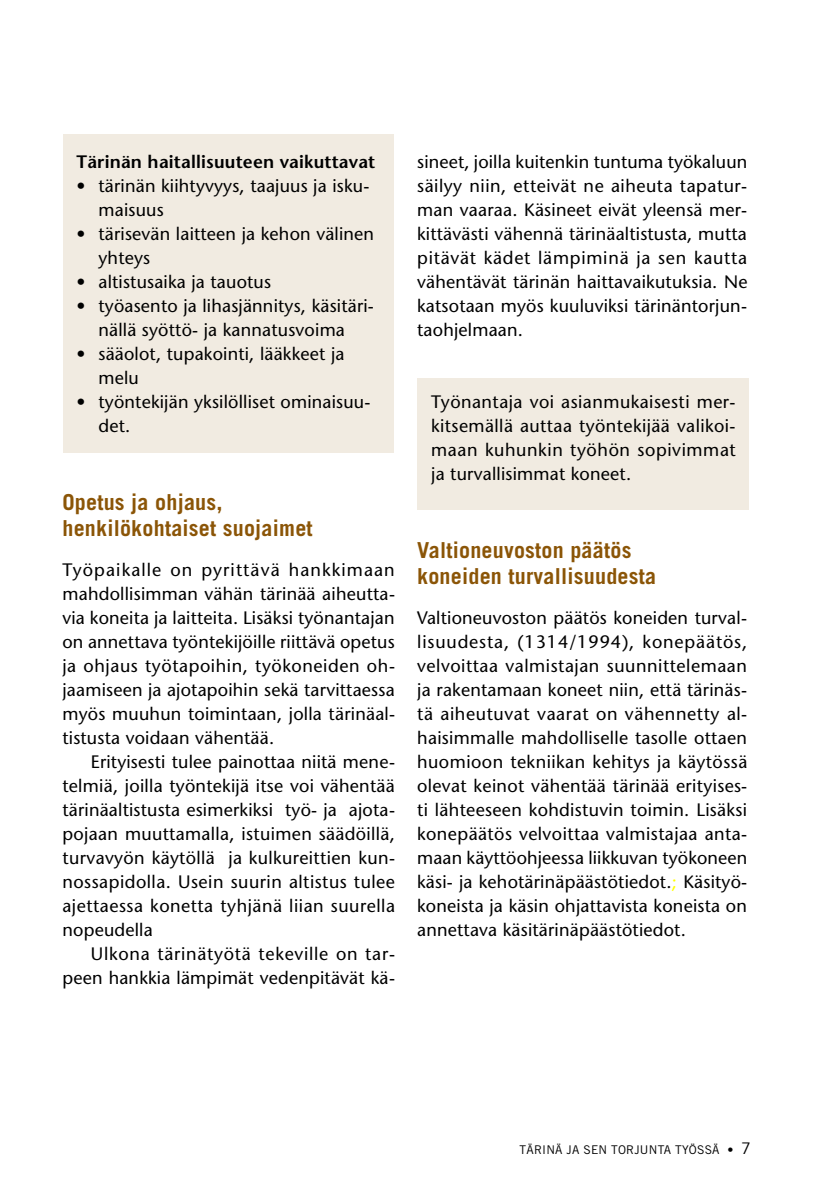
<style>
.page{position:relative;width:840px;height:1191px;background:#fff}
.page>*{position:absolute;margin:0;border:0;box-sizing:border-box;transform-origin:0 0}
.t1{font:700 22px/26px "Trade Gothic";letter-spacing:.01em;color:#8b5507}
.t2{font:18px/24px "Stone Sans";letter-spacing:.01em;color:#000;text-align:justify}
.t3{font:600 18px "Stone Sans";letter-spacing:.01em;color:#000}
.t4{font:12px "Trade Gothic";letter-spacing:.015em;color:#000}
.s1{color:#ff0}
</style>
<div class="page">
<div style="left:64px;top:134px;width:329px;height:318px;background:#f1ebe1"></div>
<div style="left:417px;top:378px;width:331px;height:132px;background:#f1ebe1"></div>
<p class="t3" style="left:76px;top:151px;width:300px">Tärinän haitallisuuteen vaikuttavat</p>
<p class="t2" style="left:98px;top:174px;width:277px;text-align:left">tärinän kiihtyvyys, taajuus ja isku-- maisuus<br>tärisevän laitteen ja kehon välinen yhteys<br>altistusaika ja tauotus<br>työasento ja lihasjännitys, käsitäri&shy;nällä syöttö- ja kannatusvoima sääolot, tupakointi, lääkkeet ja melu<br>työntekijän yksilölliset ominaisuu&shy;det.</p>
<p class="t2" style="left:76px;top:174px;width:10px">•</p>
<p class="t2" style="left:76px;top:222px;width:10px">•</p>
<p class="t2" style="left:76px;top:270px;width:10px">• •</p>
<p class="t2" style="left:76px;top:342px;width:10px">•</p>
<p class="t2" style="left:76px;top:390px;width:10px">•</p>
<p class="t1" style="left:62px;top:489px;width:251px">Opetus ja ohjaus, henkilökohtaiset suojaimet</p>
<p class="t2" style="left:62px;top:558px;width:334px">Työpaikalle on pyrittävä hankkimaan mahdollisimman vähän tärinää aiheutta&shy;via koneita ja laitteita. Lisäksi työnantajan on annettava työntekijöille riittävä opetus ja ohjaus työtapoihin, työkoneiden oh&shy;jaamiseen ja ajotapoihin sekä tarvittaessa myös muuhun toimintaan, jolla tärinäal&shy;tistusta voidaan vähentää.</p>
<p class="t2" style="left:62px;top:750px;width:334px;text-indent:28px">Erityisesti tulee painottaa niitä mene&shy;telmiä, joilla työntekijä itse voi vähentää tärinäaltistusta esimerkiksi työ- ja ajota&shy;pojaan muuttamalla, istuimen säädöillä, turvavyön käytöllä ja kulkureittien kun&shy;nossapidolla. Usein suurin altistus tulee ajettaessa konetta tyhjänä liian suurella nopeudella</p>
<p class="t2" style="left:62px;top:942px;width:334px;text-align:right">Ulkona tärinätyötä tekeville on tar&shy;peen hankkia lämpimät vedenpitävät kä-</p>
<p class="t2" style="left:417px;top:150px;width:331px">sineet, joilla kuitenkin tuntuma työkaluun säilyy niin, etteivät ne aiheuta tapatur&shy;man vaaraa. Käsineet eivät yleensä mer&shy;kittävästi vähennä tärinäaltistusta, mutta pitävät kädet lämpiminä ja sen kautta vähentävät tärinän haittavaikutuksia. Ne katsotaan myös kuuluviksi tärinäntorjun&shy;taohjelmaan.</p>
<p class="t2" style="left:431px;top:390px;width:306px">Työnantaja voi asianmukaisesti mer&shy;kitsemällä auttaa työntekijää valikoi&shy;maan kuhunkin työhön sopivimmat ja turvallisimmat koneet.</p>
<p class="t1" style="left:417px;top:537px;width:240px">Valtioneuvoston päätös koneiden turvallisuudesta</p>
<p class="t2" style="left:417px;top:606px;width:331px">Valtioneuvoston päätös koneiden turval&shy;lisuudesta, (1314/1994), konepäätös, velvoittaa valmistajan suunnittelemaan ja rakentamaan koneet niin, että tärinäs&shy;tä aiheutuvat vaarat on vähennetty al&shy;haisimmalle mahdolliselle tasolle ottaen huomioon tekniikan kehitys ja käytössä olevat keinot vähentää tärinää erityises&shy;ti lähteeseen kohdistuvin toimin. Lisäksi konepäätös velvoittaa valmistajaa anta&shy;maan käyttöohjeessa liikkuvan työkoneen käsi- ja kehotärinäpäästötiedot.<span class="s1">;</span> Käsityö&shy;koneista ja käsin ohjattavista koneista on annettava käsitärinäpäästötiedot.</p>
<p class="t4" style="left:519px;top:1142px;width:215px">TÄRINÄ JA SEN TORJUNTA TYÖSSÄ •</p>
</div>
